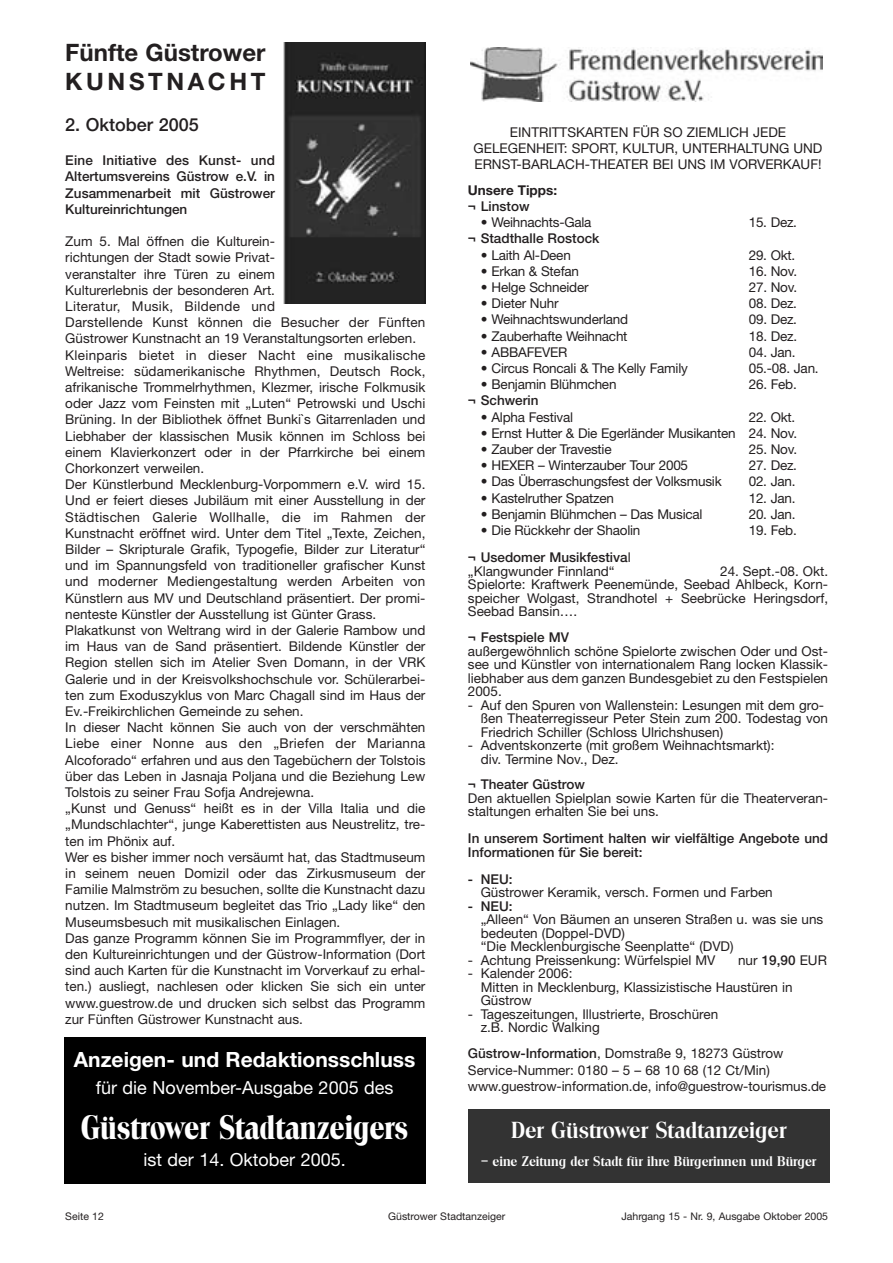
<style>
.page{position:relative;width:893px;height:1263px;background:#fff}
.page>*{position:absolute;margin:0;border:0;box-sizing:border-box;transform-origin:0 0}
.t1{font:700 33px "Toledo";color:#fff;scale:.88 1}
.t2{font:700 24px/28.8px "Helvetica Neue";color:#231f20}
.t3{font:600 22.5px "Toledo";color:#fff}
.t4{font:700 21px "Helvetica Neue";color:#fff}
.t5{font:18px "Helvetica Neue";color:#fff}
.t6{font:500 18px "Helvetica Neue";color:#231f20}
.t7{font:13.5px/16.2px "Helvetica Neue";color:#231f20}
.t8{font:500 13.5px/16.2px "Helvetica Neue";color:#231f20;text-align:justify}
.t9{font:600 13.5px "Toledo";color:#fff}
.t10{font:700 13.5px "Helvetica Neue";color:#231f20}
.t11{font:10.5px "Helvetica Neue";color:#231f20}
.s1{font-weight:500}
</style>
<div class="page">
<img style="left:283px;top:43px;width:142px;height:261px">
<img style="left:471px;top:47px;width:352px;height:55px">
<div style="left:64px;top:1037px;width:361px;height:147px;background:#000"></div>
<div style="left:468px;top:1109px;width:361px;height:73px;background:#333"></div>
<h2 class="t2" style="left:65px;top:40px;width:202px">Fünfte Güstrower<br>KUNSTNACHT</h2>
<h3 class="t6" style="left:65px;top:118px;width:135px">2. Oktober 2005</h3>
<p class="t8" style="left:65px;top:154px;width:211px">Eine Initiative des Kunst- und Altertumsvereins Güstrow e.V. in Zusammenarbeit mit Güstrower Kultureinrichtungen</p>
<p class="t7" style="left:65px;top:235px;width:361px">Zum 5. Mal öffnen die Kulturein-<br>richtungen der Stadt sowie Privat-<br>veranstalter ihre Türen zu einem<br>Kulturerlebnis der besonderen Art.<br>Literatur, Musik, Bildende und<br>Darstellende Kunst können die Besucher der Fünften Güstrower Kunstnacht an 19 Veranstaltungsorten erleben.<br>Kleinparis bietet in dieser Nacht eine musikalische Weltreise: südamerikanische Rhythmen, Deutsch Rock, afrikanische Trommelrhythmen, Klezmer, irische Folkmusik oder Jazz vom Feinsten mit „Luten“ Petrowski und Uschi Brüning. In der Bibliothek öffnet Bunki`s Gitarrenladen und Liebhaber der klassischen Musik können im Schloss bei einem Klavierkonzert oder in der Pfarrkirche bei einem Chorkonzert verweilen.<br>Der Künstlerbund Mecklenburg-Vorpommern e.V. wird 15.<br>Und er feiert dieses Jubiläum mit einer Ausstellung in der Städtischen Galerie Wollhalle, die im Rahmen der Kunstnacht eröffnet wird. Unter dem Titel „Texte, Zeichen, Bilder – Skripturale Grafik, Typogefie, Bilder zur Literatur“ und im Spannungsfeld von traditioneller grafischer Kunst und moderner Mediengestaltung werden Arbeiten von Künstlern aus MV und Deutschland präsentiert. Der promi&shy;nenteste Künstler der Ausstellung ist Günter Grass.<br>Plakatkunst von Weltrang wird in der Galerie Rambow und im Haus van de Sand präsentiert. Bildende Künstler der Region stellen sich im Atelier Sven Domann, in der VRK Galerie und in der Kreisvolkshochschule vor. Schülerarbei&shy;ten zum Exoduszyklus von Marc Chagall sind im Haus der Ev.-Freikirchlichen Gemeinde zu sehen.<br>In dieser Nacht können Sie auch von der verschmähten Liebe einer Nonne aus den „Briefen der Marianna Alcoforado“ erfahren und aus den Tagebüchern der Tolstois über das Leben in Jasnaja Poljana und die Beziehung Lew Tolstois zu seiner Frau Sofja Andrejewna.<br>„Kunst und Genuss“ heißt es in der Villa Italia und die „Mundschlachter“, junge Kaberettisten aus Neustrelitz, tre&shy;ten im Phönix auf.<br>Wer es bisher immer noch versäumt hat, das Stadtmuseum in seinem neuen Domizil oder das Zirkusmuseum der Familie Malmström zu besuchen, sollte die Kunstnacht dazu nutzen. Im Stadtmuseum begleitet das Trio „Lady like“ den Museumsbesuch mit musikalischen Einlagen.<br>Das ganze Programm können Sie im Programmflyer, der in den Kultureinrichtungen und der Güstrow-Information (Dort sind auch Karten für die Kunstnacht im Vorverkauf zu erhal&shy;ten.) ausliegt, nachlesen oder klicken Sie sich ein unter www.guestrow.de und drucken sich selbst das Programm zur Fünften Güstrower Kunstnacht aus.</p>
<h3 class="t4" style="left:74px;top:1052px;width:343px">Anzeigen- und Redaktionsschluss</h3>
<h3 class="t5" style="left:96px;top:1081px;width:299px">für die November-Ausgabe 2005 des</h3>
<h1 class="t1" style="left:81px;top:1115px;width:374px">Güstrower Stadtanzeigers</h1>
<h3 class="t5" style="left:143px;top:1153px;width:204px">ist der 14. Oktober 2005.</h3>
<p class="t7" style="left:473px;top:125px;width:350px;text-align:center">EINTRITTSKARTEN FÜR SO ZIEMLICH JEDE<br>GELEGENHEIT: SPORT, KULTUR, UNTERHALTUNG UND<br>ERNST-BARLACH-THEATER BEI UNS IM VORVERKAUF!</p>
<p class="t10" style="left:468px;top:185px;width:91px">Unsere Tipps:</p>
<p class="t8" style="left:468px;top:199px;width:63px">¬ Linstow</p>
<p class="t7" style="left:480px;top:216px;width:112px">• Weihnachts-Gala</p>
<p class="t7" style="left:748px;top:216px;width:50px">15. Dez.</p>
<p class="t8" style="left:468px;top:232px;width:133px">¬ Stadthalle Rostock</p>
<p class="t7" style="left:480px;top:248px;width:92px">• Laith Al-Deen</p>
<p class="t7" style="left:748px;top:248px;width:48px">29. Okt.</p>
<p class="t7" style="left:480px;top:264px;width:100px">• Erkan &amp; Stefan</p>
<p class="t7" style="left:748px;top:264px;width:50px">16. Nov.</p>
<p class="t7" style="left:480px;top:280px;width:109px">• Helge Schneider</p>
<p class="t7" style="left:748px;top:280px;width:50px">27. Nov.</p>
<p class="t7" style="left:480px;top:297px;width:79px">• Dieter Nuhr</p>
<p class="t7" style="left:748px;top:297px;width:50px">08. Dez.</p>
<p class="t7" style="left:480px;top:313px;width:149px">• Weihnachtswunderland</p>
<p class="t7" style="left:748px;top:313px;width:50px">09. Dez.</p>
<p class="t7" style="left:480px;top:329px;width:148px">• Zauberhafte Weihnacht</p>
<p class="t7" style="left:748px;top:329px;width:50px">18. Dez.</p>
<p class="t7" style="left:480px;top:345px;width:88px">• ABBAFEVER</p>
<p class="t7" style="left:748px;top:345px;width:48px">04. Jan.</p>
<p class="t7" style="left:480px;top:361px;width:209px">• Circus Roncali &amp; The Kelly Family</p>
<p class="t7" style="left:748px;top:361px;width:71px">05.-08. Jan.</p>
<p class="t7" style="left:480px;top:378px;width:137px">• Benjamin Blühmchen</p>
<p class="t7" style="left:748px;top:378px;width:50px">26. Feb.</p>
<p class="t8" style="left:468px;top:394px;width:72px">¬ Schwerin</p>
<p class="t7" style="left:480px;top:410px;width:94px">• Alpha Festival</p>
<p class="t7" style="left:748px;top:410px;width:48px">22. Okt.</p>
<p class="t7" style="left:480px;top:426px;width:318px">• Ernst Hutter &amp; Die Egerländer Musikanten 24. Nov.</p>
<p class="t7" style="left:480px;top:442px;width:132px">• Zauber der Travestie</p>
<p class="t7" style="left:748px;top:442px;width:50px">25. Nov.</p>
<p class="t7" style="left:480px;top:459px;width:209px">• HEXER – Winterzauber Tour 2005</p>
<p class="t7" style="left:748px;top:459px;width:50px">27. Dez.</p>
<p class="t7" style="left:480px;top:475px;width:242px">• Das Überraschungsfest der Volksmusik</p>
<p class="t7" style="left:748px;top:475px;width:48px">02. Jan.</p>
<p class="t7" style="left:480px;top:491px;width:135px">• Kastelruther Spatzen</p>
<p class="t7" style="left:748px;top:491px;width:48px">12. Jan.</p>
<p class="t7" style="left:480px;top:507px;width:223px">• Benjamin Blühmchen – Das Musical</p>
<p class="t7" style="left:748px;top:507px;width:48px">20. Jan.</p>
<p class="t7" style="left:480px;top:523px;width:161px">• Die Rückkehr der Shaolin</p>
<p class="t7" style="left:748px;top:523px;width:50px">19. Feb.</p>
<p class="t7" style="left:468px;top:552px;width:164px;line-height:13.5px"><span class="s1">¬ Usedomer Musikfestiva</span>l „Klangwunder Finnland“</p>
<p class="t7" style="left:468px;top:566px;width:361px;line-height:13.5px;text-align:justify;text-indent:252px">24. Sept.-08. Okt.<br>Spielorte: Kraftwerk Peenemünde, Seebad Ahlbeck, Korn&shy;speicher Wolgast, Strandhotel + Seebrücke Heringsdorf, Seebad Bansin….</p>
<p class="t8" style="left:468px;top:631px;width:102px">¬ Festspiele MV</p>
<p class="t7" style="left:468px;top:645px;width:361px;line-height:13.5px;text-align:justify">außergewöhnlich schöne Spielorte zwischen Oder und Ost&shy;see und Künstler von internationalem Rang locken Klassik&shy;liebhaber aus dem ganzen Bundesgebiet zu den Festspielen 2005.</p>
<p class="t7" style="left:480px;top:699px;width:349px;line-height:13.5px;text-indent:-13px">- Auf den Spuren von Wallenstein: Lesungen mit dem gro&shy;ßen Theaterregisseur Peter Stein zum 200. Todestag von<br>Friedrich Schiller (Schloss Ulrichshusen)</p>
<p class="t7" style="left:480px;top:740px;width:295px;line-height:13.5px;text-indent:-13px">- Adventskonzerte (mit großem Weihnachtsmarkt): div. Termine Nov., Dez.</p>
<p class="t8" style="left:468px;top:778px;width:118px">¬ Theater Güstrow</p>
<p class="t7" style="left:468px;top:793px;width:361px;line-height:13.5px">Den aktuellen Spielplan sowie Karten für die Theaterveran&shy;staltungen erhalten Sie bei uns.</p>
<p class="t8" style="left:468px;top:833px;width:361px;line-height:13.5px">In unserem Sortiment halten wir vielfältige Angebote und<br>Informationen für Sie bereit:</p>
<p class="t8" style="left:468px;top:872px;width:46px">- NEU:</p>
<p class="t7" style="left:480px;top:886px;width:293px">Güstrower Keramik, versch. Formen und Farben</p>
<p class="t8" style="left:468px;top:899px;width:46px">- NEU:</p>
<p class="t7" style="left:480px;top:914px;width:344px;line-height:13.5px">„Alleen“ Von Bäumen an unseren Straßen u. was sie uns bedeuten (Doppel-DVD)<br>“Die Mecklenburgische Seenplatte“ (DVD)</p>
<p class="t7" style="left:468px;top:953px;width:249px">- Achtung Preissenkung: Würfelspiel MV</p>
<p class="t7" style="left:738px;top:953px;width:90px">nur <span class="s1">19,90</span> EUR</p>
<p class="t7" style="left:480px;top:968px;width:313px;line-height:13.5px;text-indent:-13px">- Kalender 2006:<br>Mitten in Mecklenburg, Klassizistische Haustüren in<br>Güstrow</p>
<p class="t7" style="left:480px;top:1009px;width:239px;line-height:13.5px;text-indent:-13px">- Tageszeitungen, Illustrierte, Broschüren z.B. Nordic Walking</p>
<p class="t7" style="left:468px;top:1047px;width:360px"><span class="s1">Güstrow-Information</span>, Domstraße 9, 18273 Güstrow<br>Service-Nummer: 0180 – 5 – 68 10 68 (12 Ct/Min) www.guestrow-information.de, info@guestrow-tourismus.de</p>
<h3 class="t3" style="left:511px;top:1121px;width:277px">Der Güstrower Stadtanzeiger</h3>
<p class="t9" style="left:481px;top:1156px;width:337px">– eine Zeitung der Stadt für ihre Bürgerinnen und Bürger</p>
<p class="t11" style="left:65px;top:1212px;width:40px">Seite 12</p>
<p class="t11" style="left:388px;top:1212px;width:118px">Güstrower Stadtanzeiger</p>
<p class="t11" style="left:621px;top:1212px;width:208px">Jahrgang 15 - Nr. 9, Ausgabe Oktober 2005</p>
</div>
